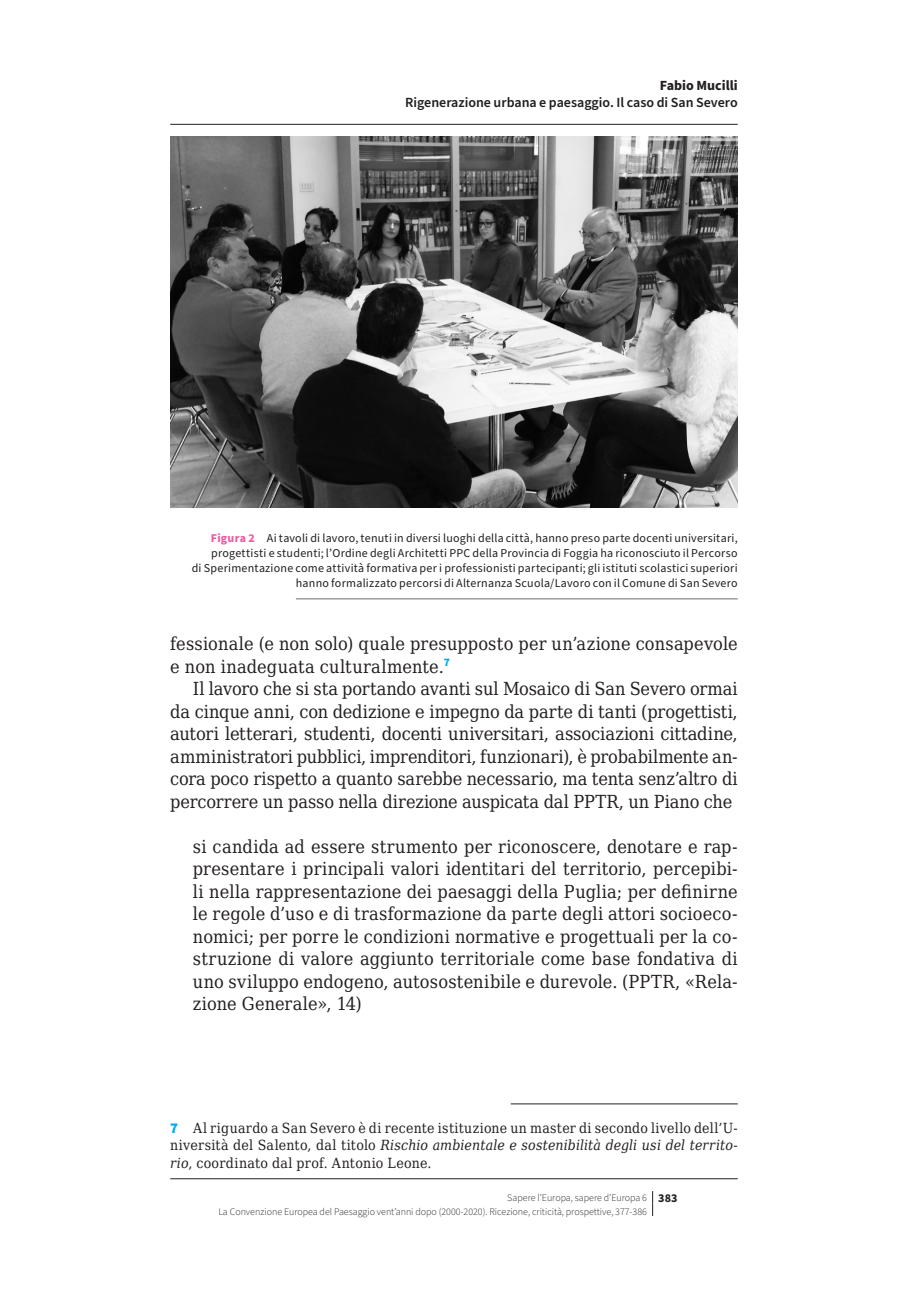
<style>
.page{position:relative;width:908px;height:1304px;background:#fff}
.page>*{position:absolute;margin:0;border:0;box-sizing:border-box;transform-origin:0 0}
.t1{font:18px/22.4px "DejaVu Serif Condensed";letter-spacing:.005em;color:#231f20;text-align:justify}
.t2{font:14px/17.6px "DejaVu Serif Condensed";letter-spacing:.02em;color:#231f20;text-align:justify}
.t3{font:600 14px "Source Sans Pro";color:#231f20}
.t4{font:700 14px "Source Sans Pro";color:#231f20}
.t5{font:12px/15px "Source Sans Pro";letter-spacing:.02em;color:#231f20;text-align:right}
.t6{font:300 10px/13.8px "Source Sans Pro";color:#231f20}
.s1{font-weight:700;color:#ef59a1}
.s2{font-family:"Source Sans Pro";font-weight:900;font-size:15px;color:#00aeef}
.s3{font-style:italic}
.s4{font-weight:700;font-size:12px}
</style>
<div class="page">
<svg style="left:652px;top:1191px;width:1px;height:25px"></svg>
<hr style="left:510px;top:1104px;width:227px;height:1px;background:#231f20">
<img style="left:170px;top:136px;width:567px;height:371px">
<hr style="left:296px;top:599px;width:441px;height:1px;background:#6c6d70">
<hr style="left:170px;top:124px;width:567px;height:1px;background:#231f20">
<hr style="left:170px;top:1178px;width:567px;height:1px;background:#231f20">
<p class="t4" style="left:659px;top:76px;width:79px">Fabio Mucilli</p>
<p class="t3" style="left:405px;top:93px;width:334px">Rigenerazione urbana e paesaggio. Il caso di San Severo</p>
<p class="t5" style="left:192px;top:531px;width:547px"><span class="s1">Figura 2</span> Ai tavoli di lavoro, tenuti in diversi luoghi della città, hanno preso parte docenti universitari, progettisti e studenti; l’Ordine degli Architetti PPC della Provincia di Foggia ha riconosciuto il Percorso<br>di Sperimentazione come attività formativa per i professionisti partecipanti; gli istituti scolastici superiori hanno formalizzato percorsi di Alternanza Scuola/Lavoro con il Comune di San Severo</p>
<p class="t1" style="left:170px;top:632px;width:568px">fessionale (e non solo) quale presupposto per un’azione consapevole e non inadeguata culturalmente.<sup>7</sup></p>
<p class="t1" style="left:170px;top:677px;width:568px;text-indent:23px">Il lavoro che si sta portando avanti sul Mosaico di San Severo ormai da cinque anni, con dedizione e impegno da parte di tanti (progettisti, autori letterari, studenti, docenti universitari, associazioni cittadine, amministratori pubblici, imprenditori, funzionari), è probabilmente an&shy;cora poco rispetto a quanto sarebbe necessario, ma tenta senz’altro di percorrere un passo nella direzione auspicata dal PPTR, un Piano che</p>
<p class="t1" style="left:193px;top:835px;width:546px">si candida ad essere strumento per riconoscere, denotare e rap&shy;presentare i principali valori identitari del territorio, percepibi&shy;li nella rappresentazione dei paesaggi della Puglia; per definirne le regole d’uso e di trasformazione da parte degli attori socioeco&shy;nomici; per porre le condizioni normative e progettuali per la co&shy;struzione di valore aggiunto territoriale come base fondativa di uno sviluppo endogeno, autosostenibile e durevole. (PPTR, «Rela&shy;zione Generale», 14)</p>
<p class="t2" style="left:170px;top:1119px;width:568px"><span class="s2">7</span> Al riguardo a San Severo è di recente istituzione un master di secondo livello dell’U&shy;niversità del Salento, dal titolo <span class="s3">Rischio ambientale e sostenibilità degli usi del territo&shy;rio</span>, coordinato dal prof. Antonio Leone.</p>
<p class="t6" style="left:218px;top:1191px;width:460px;text-indent:289px">Sapere l’Europa, sapere d’Europa 6 <span class="s4">383<br></span>La Convenzione Europea del Paesaggio vent’anni dopo (2000-2020). Ricezione, criticità, prospettive, 377-386</p>
</div>
